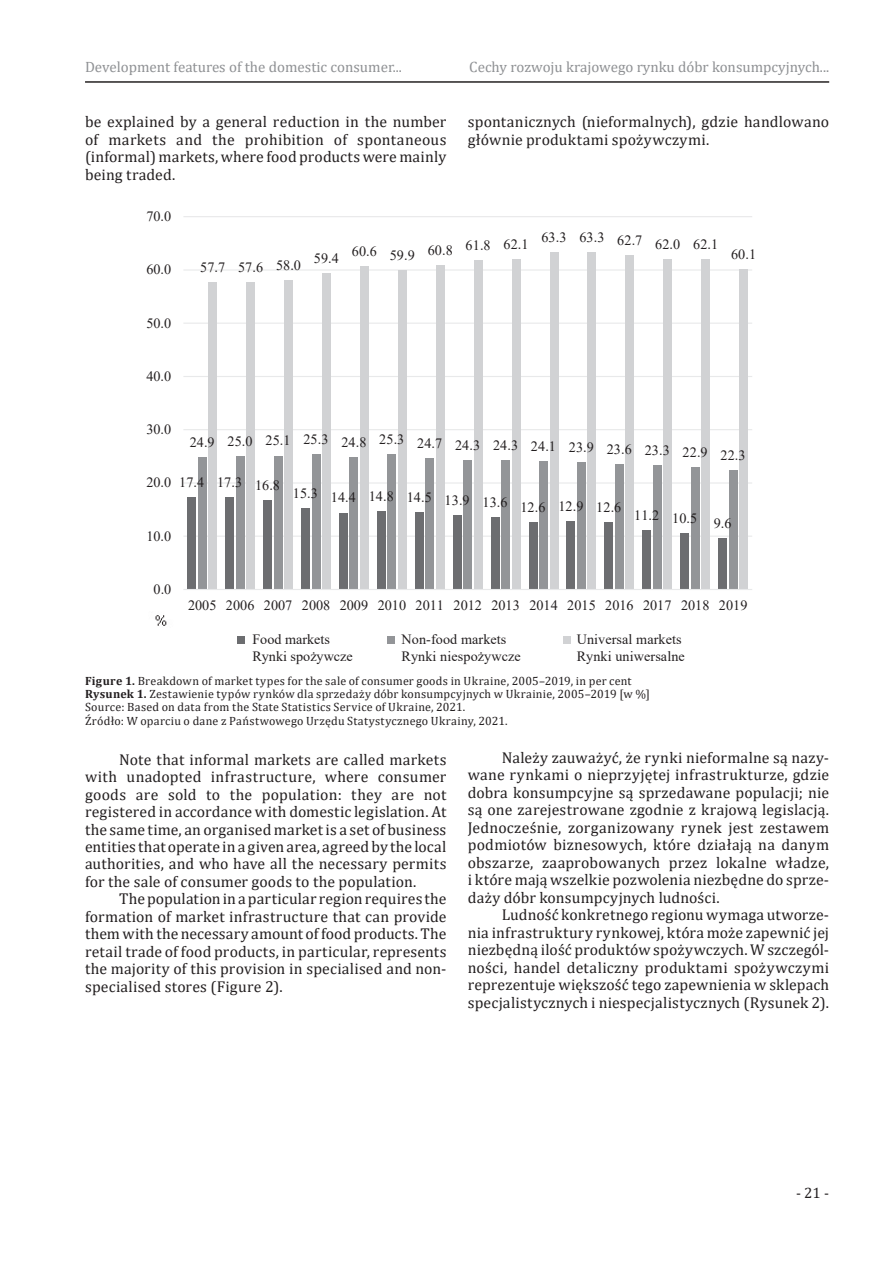
<style>
.page{position:relative;width:893px;height:1263px;background:#fff}
.page>*{position:absolute;margin:0;border:0;box-sizing:border-box;transform-origin:0 0}
.t1{font:15.75px/17.5px "Cambria";letter-spacing:.01em;color:#231f20;text-align:justify}
.t2{font:15px "Cambria";color:#8f9194}
.t3{font:15px "Cambria";color:#231f20}
.t4{font:14.25px/17px "Times New Roman";letter-spacing:.005em;color:#231f20}
.t5{font:12px/13.4px "Cambria";letter-spacing:.02em;color:#231f20}
.s1{font-weight:700}
</style>
<div class="page">
<hr style="left:85px;top:81px;width:744px;height:2px;background:#231f20">
<hr style="left:183px;top:536px;width:569px;height:1px;background:#e8e9ea">
<hr style="left:183px;top:482px;width:569px;height:2px;background:#e8e9ea">
<hr style="left:183px;top:429px;width:569px;height:1px;background:#e8e9ea">
<hr style="left:183px;top:376px;width:569px;height:1px;background:#e8e9ea">
<hr style="left:183px;top:323px;width:569px;height:1px;background:#e8e9ea">
<hr style="left:183px;top:269px;width:569px;height:2px;background:#e8e9ea">
<hr style="left:183px;top:216px;width:569px;height:1px;background:#e8e9ea">
<div style="left:188px;top:497px;width:8px;height:92px;background:#6c6d70"></div>
<div style="left:680px;top:533px;width:9px;height:56px;background:#6c6d70"></div>
<div style="left:718px;top:538px;width:9px;height:51px;background:#6c6d70"></div>
<div style="left:198px;top:457px;width:8px;height:132px;background:#939598"></div>
<div style="left:691px;top:467px;width:8px;height:122px;background:#939598"></div>
<div style="left:729px;top:471px;width:8px;height:118px;background:#939598"></div>
<div style="left:208px;top:282px;width:9px;height:307px;background:#d1d2d4"></div>
<div style="left:246px;top:282px;width:9px;height:307px;background:#d1d2d4"></div>
<div style="left:284px;top:280px;width:9px;height:309px;background:#d1d2d4"></div>
<div style="left:322px;top:273px;width:9px;height:316px;background:#d1d2d4"></div>
<div style="left:360px;top:267px;width:9px;height:322px;background:#d1d2d4"></div>
<div style="left:398px;top:270px;width:9px;height:319px;background:#d1d2d4"></div>
<div style="left:436px;top:266px;width:8px;height:323px;background:#d1d2d4"></div>
<div style="left:474px;top:260px;width:8px;height:329px;background:#d1d2d4"></div>
<div style="left:512px;top:259px;width:8px;height:330px;background:#d1d2d4"></div>
<div style="left:550px;top:252px;width:8px;height:337px;background:#d1d2d4"></div>
<div style="left:588px;top:253px;width:8px;height:336px;background:#d1d2d4"></div>
<div style="left:626px;top:255px;width:8px;height:334px;background:#d1d2d4"></div>
<div style="left:664px;top:259px;width:8px;height:330px;background:#d1d2d4"></div>
<div style="left:701px;top:259px;width:9px;height:330px;background:#d1d2d4"></div>
<div style="left:739px;top:269px;width:9px;height:320px;background:#d1d2d4"></div>
<hr style="left:183px;top:589px;width:569px;height:1px;background:#e8e9ea">
<img style="left:155px;top:615px;width:12px;height:11px">
<p class="t2" style="left:85px;top:58px;width:318px">Development features of the domestic consumer...</p>
<p class="t2" style="left:469px;top:58px;width:361px">Cechy rozwoju krajowego rynku dóbr konsumpcyjnych...</p>
<p class="t1" style="left:85px;top:113px;width:363px">be explained by a general reduction in the number of markets and the prohibition of spontaneous (informal) markets, where food products were mainly being traded.</p>
<p class="t1" style="left:468px;top:113px;width:363px">spontanicznych (nieformalnych), gdzie handlowano głównie produktami spożywczymi.</p>
<p class="t4" style="left:146px;top:207px;width:26px">70.0</p>
<p class="t4" style="left:146px;top:261px;width:26px">60.0</p>
<p class="t4" style="left:200px;top:258px;width:102px">57.7 57.6 58.0</p>
<p class="t4" style="left:314px;top:249px;width:27px">59.4</p>
<p class="t4" style="left:352px;top:242px;width:178px">60.6 59.9 60.8 61.8 62.1</p>
<p class="t4" style="left:541px;top:231px;width:178px">63.3 63.3 62.7 62.0 62.1</p>
<p class="t4" style="left:731px;top:245px;width:27px">60.1</p>
<p class="t4" style="left:146px;top:314px;width:26px">50.0</p>
<p class="t4" style="left:146px;top:367px;width:26px">40.0</p>
<p class="t4" style="left:146px;top:420px;width:26px">30.0</p>
<p class="t4" style="left:146px;top:474px;width:26px">20.0</p>
<p class="t4" style="left:146px;top:527px;width:26px">10.0</p>
<p class="t4" style="left:190px;top:436px;width:557px">24.9 25.0 25.1 25.3 24.8 25.3 24.7 24.3 24.3 24.1 23.9 23.6 23.3 22.9 22.3</p>
<p class="t4" style="left:179px;top:473px;width:102px">17.4 17.3 16.8</p>
<p class="t4" style="left:293px;top:491px;width:330px">15.3 14.4 14.8 14.5 13.9 13.6 12.6 12.9 12.6</p>
<p class="t4" style="left:634px;top:510px;width:99px">11.2 10.5 9.6</p>
<p class="t4" style="left:153px;top:580px;width:19px">0.0</p>
<p class="t4" style="left:188px;top:597px;width:561px">2005 2006 2007 2008 2009 2010 2011 2012 2013 2014 2015 2016 2017 2018 2019</p>
<p class="t4" style="left:252px;top:630px;width:102px">Food markets<br>Rynki spożywcze</p>
<p class="t4" style="left:402px;top:630px;width:121px">Non-food markets<br>Rynki niespożywcze</p>
<p class="t4" style="left:577px;top:630px;width:110px">Universal markets<br>Rynki uniwersalne</p>
<p class="t5" style="left:85px;top:674px;width:566px"><span class="s1">Figure 1.</span> Breakdown of market types for the sale of consumer goods in Ukraine, 2005–2019, in per cent <span class="s1">Rysunek 1.</span> Zestawienie typów rynków dla sprzedaży dóbr konsumpcyjnych w Ukrainie, 2005–2019 [w %] Source: Based on data from the State Statistics Service of Ukraine, 2021.<br>Źródło: W oparciu o dane z Państwowego Urzędu Statystycznego Ukrainy, 2021.</p>
<p class="t1" style="left:85px;top:750px;width:363px;text-indent:34px">Note that informal markets are called markets with unadopted infrastructure, where consumer goods are sold to the population: they are not registered in accordance with domestic legislation. At the same time, an organised market is a set of business entities that operate in a given area, agreed by the local authorities, and who have all the necessary permits for the sale of consumer goods to the population.</p>
<p class="t1" style="left:85px;top:890px;width:363px;text-indent:34px">The population in a particular region requires the formation of market infrastructure that can provide them with the necessary amount of food products. The retail trade of food products, in particular, represents the majority of this provision in specialised and non&shy;specialised stores (Figure 2).</p>
<p class="t1" style="left:468px;top:749px;width:363px;text-indent:34px">Należy zauważyć, że rynki nieformalne są nazy&shy;wane rynkami o nieprzyjętej infrastrukturze, gdzie dobra konsumpcyjne są sprzedawane populacji; nie są one zarejestrowane zgodnie z krajową legislacją.<br>Jednocześnie, zorganizowany rynek jest zestawem podmiotów biznesowych, które działają na danym obszarze, zaaprobowanych przez lokalne władze, i które mają wszelkie pozwolenia niezbędne do sprze&shy;daży dóbr konsumpcyjnych ludności.</p>
<p class="t1" style="left:468px;top:906px;width:363px;text-indent:34px">Ludność konkretnego regionu wymaga utworze&shy;nia infrastruktury rynkowej, która może zapewnić jej niezbędną ilość produktów spożywczych. W szczegól&shy;ności, handel detaliczny produktami spożywczymi reprezentuje większość tego zapewnienia w sklepach specjalistycznych i niespecjalistycznych (Rysunek 2).</p>
<p class="t3" style="left:796px;top:1184px;width:35px">- 21 -</p>
</div>
